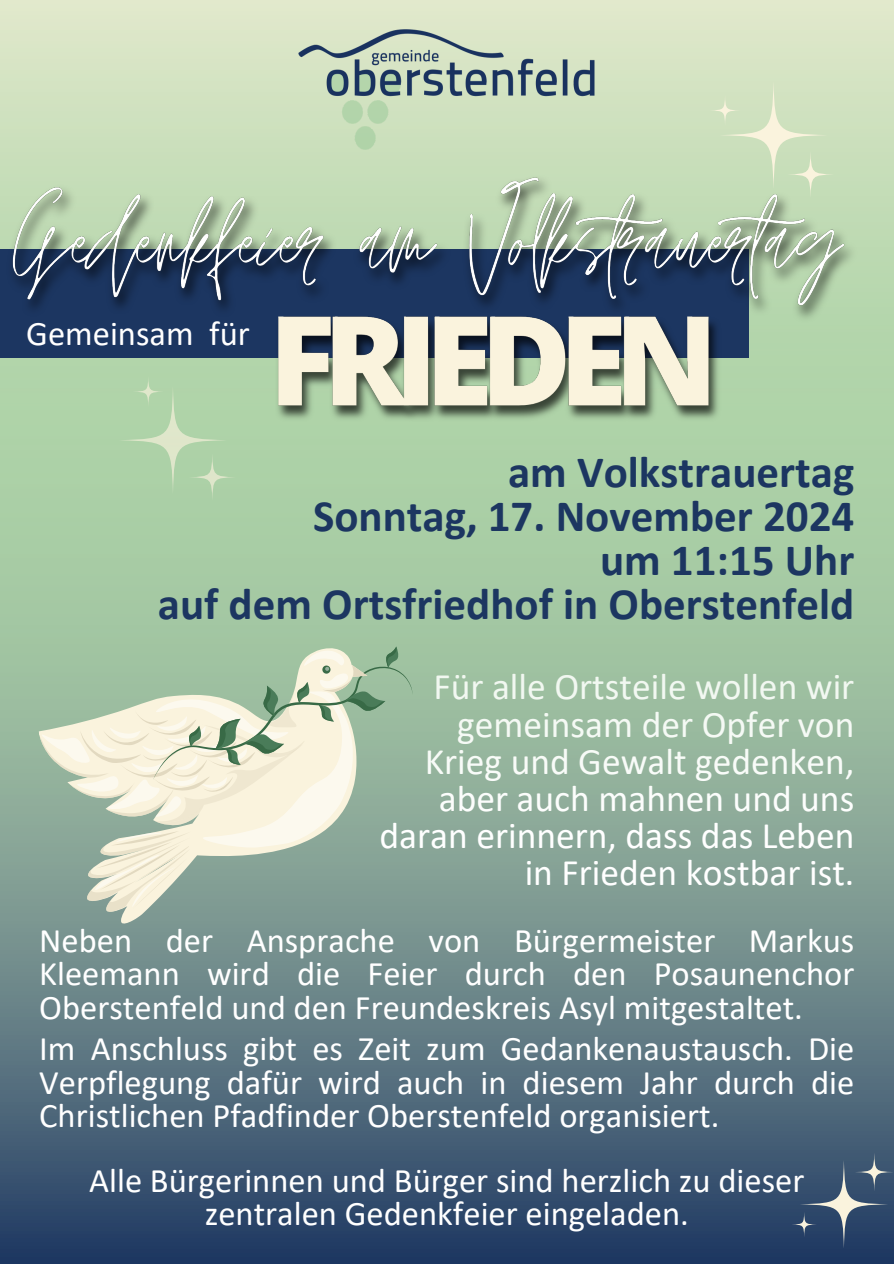
<style>
.page{position:relative;width:894px;height:1264px;background:#fff}
.page>*{position:absolute;margin:0;border:0;box-sizing:border-box;transform-origin:0 0}
.t1{font:700 45px/43.8px "Calibri";color:#1c3661;text-align:right}
.t2{font:37.5px/37.2px "Calibri";color:#fff;text-align:right}
.t3{font:34.5px/33.8px "Calibri";color:#fff;text-align:justify}
</style>
<div class="page">
<svg style="left:0;top:818px;width:893px;height:445px;background:#58727f"></svg>
<div style="left:0;top:0;width:893px;height:818px;background:linear-gradient(to bottom,#d7eac3,#8fb797)"></div>
<div style="left:0;top:249px;width:748px;height:109px;background:#1c3661"></div>
<svg style="left:32px;top:641px;width:368px;height:291px;background:#87a496"></svg>
<svg style="left:39px;top:646px;width:381px;height:266px;background:#bacab5"></svg>
<img style="left:269px;top:338px;width:457px;height:104px">
<img style="left:298px;top:30px;width:296px;height:119px">
<img style="left:0;top:163px;width:864px;height:175px">
<svg style="left:719px;top:81px;width:108px;height:108px;background:#d1e2c0"></svg>
<svg style="left:709px;top:95px;width:31px;height:31px"></svg>
<svg style="left:786px;top:151px;width:48px;height:47px;background:#cbdfbc"></svg>
<svg style="left:799px;top:1159px;width:88px;height:89px;background:#475d78"></svg>
<svg style="left:791px;top:1211px;width:25px;height:26px"></svg>
<svg style="left:854px;top:1152px;width:39px;height:39px"></svg>
<p class="t3" style="left:26px;top:320px;width:225px">Gemeinsam für</p>
<p class="t1" style="left:508px;top:454px;width:348px">am Volkstrauertag</p>
<p class="t1" style="left:313px;top:498px;width:542px">Sonntag, 17. November 2024 um 11:15 Uhr</p>
<h3 class="t1" style="left:158px;top:586px;width:697px">auf dem Ortsfriedhof in Oberstenfeld</h3>
<p class="t2" style="left:379px;top:671px;width:476px">Für alle Ortsteile wollen wir gemeinsam der Opfer von<br>Krieg und Gewalt gedenken, aber auch mahnen und uns daran erinnern, dass das Leben in Frieden kostbar ist.</p>
<p class="t3" style="left:39px;top:926px;width:816px">Neben der Ansprache von Bürgermeister Markus Kleemann wird die Feier durch den Posaunenchor Oberstenfeld und den Freundeskreis Asyl mitgestaltet.</p>
<p class="t3" style="left:39px;top:1034px;width:816px">Im Anschluss gibt es Zeit zum Gedankenaustausch. Die Verpflegung dafür wird auch in diesem Jahr durch die Christlichen Pfadfinder Oberstenfeld organisiert.</p>
<p class="t3" style="left:89px;top:1166px;width:716px;text-align:center">Alle Bürgerinnen und Bürger sind herzlich zu dieser zentralen Gedenkfeier eingeladen.</p>
</div>
